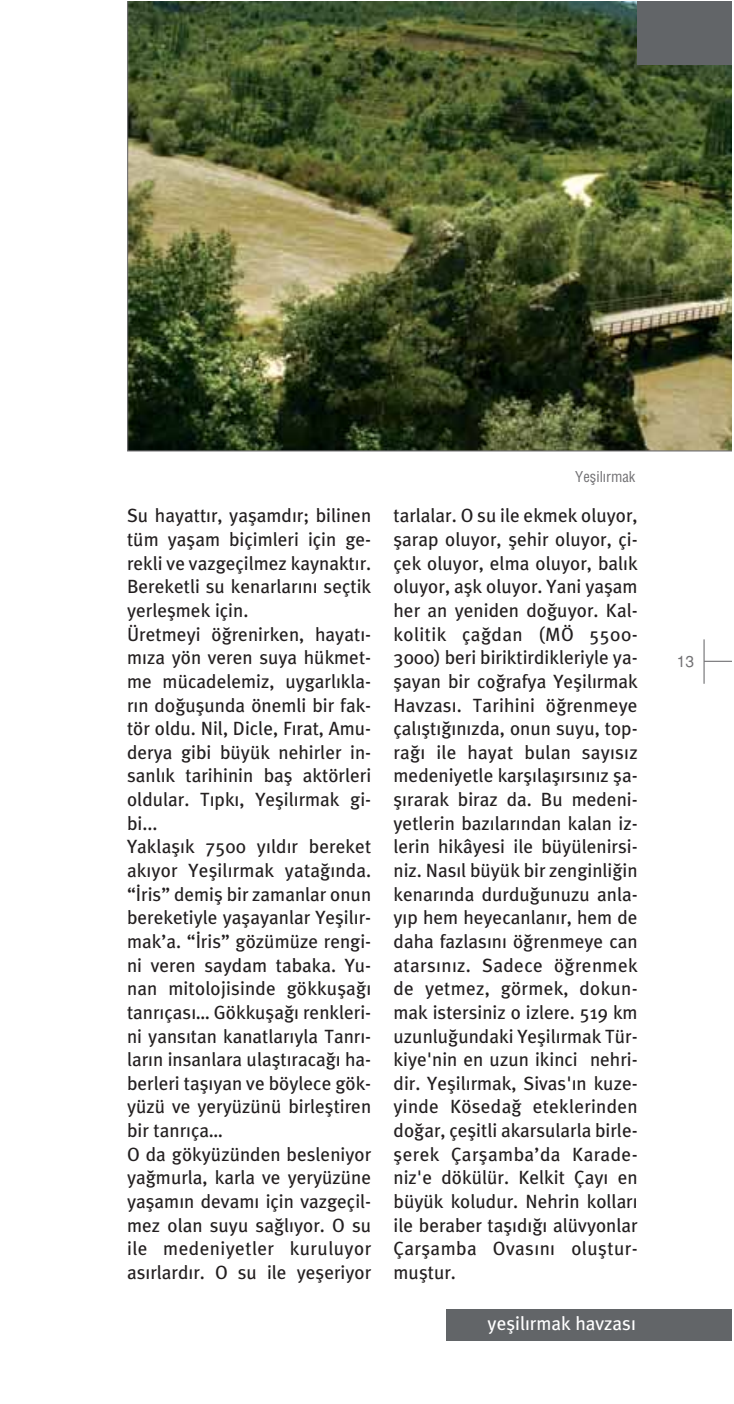
<style>
.page{position:relative;width:734px;height:1404px;background:#fff}
.page>*{position:absolute;margin:0;border:0;box-sizing:border-box;transform-origin:0 0}
.t1{font:19.12px/23.6px "Meta Plus Book Roman Ti";color:#231f20}
.t2{font:19.12px "Meta Plus Book Roman Ti";color:#fff}
.t3{font:500 15.75px "Helvetica";color:#717073}
.t4{font:14.62px "Helvetica Cond";color:#717073}
</style>
<div class="page">
<img style="left:127px;top:1px;width:604px;height:450px">
<div style="left:637px;top:1px;width:94px;height:64px;background:#626568"></div>
<div style="left:446px;top:1309px;width:285px;height:32px;background:#626568"></div>
<hr style="left:703px;top:639px;width:1px;height:44px;background:#717073">
<svg style="left:704px;top:660px;width:27px;height:1px"></svg>
<p class="t4" style="left:575px;top:468px;width:62px">Yeflil›rmak</p>
<p class="t1" style="left:127px;top:505px;width:245px">Su hayatt›r, yaflamd›r; bilinen tüm yaflam biçimleri için ge&shy;rekli ve vazgeçilmez kaynakt›r.<br>Bereketli su kenarlar›n› seçtik yerleflmek için.<br>Üretmeyi ö¤renirken, hayat›- m›za yön veren suya hükmet&shy;me mücadelemiz, uygarl›kla&shy;r›n do¤uflunda önemli bir fak&shy;tör oldu. Nil, Dicle, F›rat, Amu&shy;derya gibi büyük nehirler in&shy;sanl›k tarihinin bafl aktörleri oldular. T›pk›, Yeflil›rmak gi&shy;bi...<br>Yaklafl›k 7500 y›ld›r bereket ak›yor Yeflil›rmak yata¤›nda. “‹ris” demifl bir zamanlar onun bereketiyle yaflayanlar Yeflil›r&shy;mak’a. “‹ris” gözümüze rengi&shy;ni veren saydam tabaka. Yu&shy;nan mitolojisinde gökkufla¤› tanr›ças›… Gökkufla¤› renkleri&shy;ni yans›tan kanatlar›yla Tanr›- lar›n insanlara ulaflt›raca¤› ha&shy;berleri tafl›yan ve böylece gök&shy;yüzü ve yeryüzünü birlefltiren bir tanr›ça…<br>O da gökyüzünden besleniyor ya¤murla, karla ve yeryüzüne yaflam›n devam› için vazgeçil&shy;mez olan suyu sa¤l›yor. O su ile medeniyetler kuruluyor as›rlard›r. O su ile yefleriyor</p>
<p class="t1" style="left:393px;top:505px;width:245px;text-align:justify">tarlalar. O su ile ekmek oluyor, flarap oluyor, flehir oluyor, çi&shy;çek oluyor, elma oluyor, bal›k oluyor, aflk oluyor. Yani yaflam her an yeniden do¤uyor. Kal&shy;kolitik ça¤dan (MÖ 5500- 3000) beri biriktirdikleriyle ya&shy;flayan bir co¤rafya Yeflil›rmak Havzas›. Tarihini ö¤renmeye çal›flt›¤›n›zda, onun suyu, top&shy;ra¤› ile hayat bulan say›s›z medeniyetle karfl›lafl›rs›n›z fla&shy;fl›rarak biraz da. Bu medeni&shy;yetlerin baz›lar›ndan kalan iz&shy;lerin hikâyesi ile büyülenirsi&shy;niz. Nas›l büyük bir zenginli¤in kenar›nda durdu¤unuzu anla&shy;y›p hem heyecanlan›r, hem de daha fazlas›n› ö¤renmeye can atars›n›z. Sadece ö¤renmek de yetmez, görmek, dokun&shy;mak istersiniz o izlere. 519 km uzunlu¤undaki Yeflil›rmak Tür&shy;kiye'nin en uzun ikinci nehri&shy;dir. Yeflil›rmak, Sivas'›n kuze&shy;yinde Köseda¤ eteklerinden do¤ar, çeflitli akarsularla birle&shy;flerek Çarflamba’da Karade&shy;niz'e dökülür. Kelkit Çay› en büyük koludur. Nehrin kollar› ile beraber tafl›d›¤› alüvyonlar Çarflamba Ovas›n› olufltur&shy;mufltur.</p>
<p class="t2" style="left:487px;top:1315px;width:150px">yeflil›rmak havzas›</p>
<p class="t3" style="left:676px;top:652px;width:19px">13</p>
</div>
